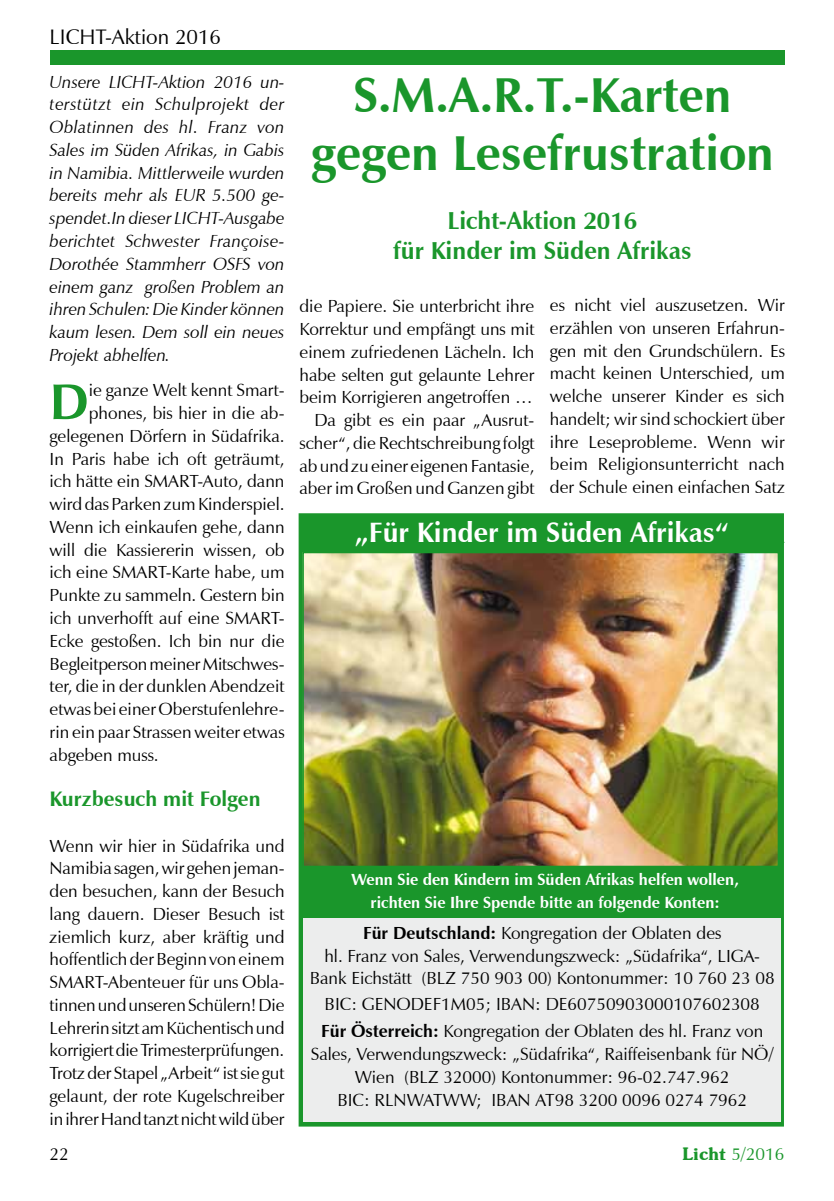
<style>
.page{position:relative;width:834px;height:1201px;background:#fff}
.page>*{position:absolute;margin:0;border:0;box-sizing:border-box;transform-origin:0 0}
.t1{font:700 50.75px "Zapf Humanist 601 BT";color:#1a962b}
.t2{font:700 49px/58.8px "Zapf Humanist 601 BT";color:#1a962b;text-align:center}
.t3{font:700 28px "Zapf Humanist 601 BT";color:#fff}
.t4{font:700 24.5px/29.4px "Zapf Humanist 601 BT";color:#1a962b;text-align:center}
.t5{font:700 21px "Zapf Humanist 601 BT";color:#1a962b}
.t6{font:21px "Zapf Humanist 601 BT";color:#000}
.t7{font:17.5px/22.8px "Zapf Humanist 601 BT";color:#000;text-align:justify}
.t8{font:italic 17.5px/22.8px "Zapf Humanist 601 BT";color:#000;text-align:justify}
.t9{font:17.5px "Zapf Humanist 601 BT";color:#1a962b}
.t10{font:700 16.1px/22.8px "Zapf Humanist 601 BT";color:#fff;text-align:center}
.s1{font-weight:700}
.s2{font-family:"Souvenir IT Cby BT";font-weight:600}
</style>
<div class="page">
<div style="left:50px;top:50px;width:734px;height:14px;background:#1a962b"></div>
<div style="left:298px;top:513px;width:485px;height:613px;background:#1a962b;border:4px solid #1a962b"></div>
<div style="left:303px;top:918px;width:477px;height:203px;background:#eceded"></div>
<hr style="left:299px;top:542px;width:485px;height:1px;background:#1a962b">
<img style="left:305px;top:554px;width:471px;height:310px">
<div style="left:302px;top:551px;width:477px;height:316px;border:2px solid #1a962b"></div>
<p class="t6" style="left:50px;top:24px;width:173px">LICHT-Aktion 2016</p>
<p class="t8" style="left:50px;top:70px;width:236px">Unsere LICHT-Aktion 2016 un&shy;terstützt ein Schulprojekt der Oblatinnen des hl. Franz von Sales im Süden Afrikas, in Gabis in Namibia. Mittlerweile wurden bereits mehr als EUR 5.500 ge&shy;spendet.In dieser LICHT-Ausgabe berichtet Schwester Françoise-Dorothée Stammherr OSFS von einem ganz großen Problem an ihren Schulen: Die Kinder können kaum lesen. Dem soll ein neues Projekt abhelfen.</p>
<h1 class="t1" style="left:50px;top:370px;width:41px">D</h1>
<p class="t7" style="left:89px;top:379px;width:197px">ie ganze Welt kennt Smart-</p>
<p class="t7" style="left:89px;top:402px;width:197px">phones, bis hier in die ab-</p>
<p class="t7" style="left:50px;top:424px;width:236px">gelegenen Dörfern in Südafrika.</p>
<p class="t7" style="left:50px;top:447px;width:236px">In Paris habe ich oft geträumt,</p>
<p class="t7" style="left:50px;top:470px;width:236px">ich hätte ein SMART-Auto, dann</p>
<p class="t7" style="left:50px;top:493px;width:236px">wird das Parken zum Kinderspiel.</p>
<p class="t7" style="left:50px;top:515px;width:236px">Wenn ich einkaufen gehe, dann</p>
<p class="t7" style="left:50px;top:538px;width:236px">will die Kassiererin wissen, ob</p>
<p class="t7" style="left:50px;top:561px;width:236px">ich eine SMART-Karte habe, um</p>
<p class="t7" style="left:50px;top:584px;width:236px">Punkte zu sammeln. Gestern bin</p>
<p class="t7" style="left:50px;top:606px;width:236px">ich unverhofft auf eine SMART-</p>
<p class="t7" style="left:50px;top:629px;width:236px">Ecke gestoßen. Ich bin nur die</p>
<p class="t7" style="left:50px;top:652px;width:236px">Begleitperson meiner Mitschwes-</p>
<p class="t7" style="left:50px;top:675px;width:236px">ter, die in der dunklen Abendzeit</p>
<p class="t7" style="left:50px;top:697px;width:236px">etwas bei einer Oberstufenlehre-</p>
<p class="t7" style="left:50px;top:720px;width:236px">rin ein paar Strassen weiter etwas</p>
<p class="t7" style="left:50px;top:743px;width:111px">abgeben muss.</p>
<p class="t5" style="left:50px;top:786px;width:212px">Kurzbesuch mit Folgen</p>
<p class="t7" style="left:50px;top:834px;width:236px">Wenn wir hier in Südafrika und Namibia sagen, wir gehen jeman&shy;den besuchen, kann der Besuch lang dauern. Dieser Besuch ist ziemlich kurz, aber kräftig und hoffentlich der Beginn von einem SMART-Abenteuer für uns Obla&shy;tinnen und unseren Schülern! Die Lehrerin sitzt am Küchentisch und korrigiert die Trimesterprüfungen.<br>Trotz der Stapel „Arbeit“ ist sie gut gelaunt, der rote Kugelschreiber in ihrer Hand tanzt nicht wild über</p>
<h2 class="t2" style="left:311px;top:65px;width:464px">S.M.A.R.T.-Karten gegen Lesefrustration</h2>
<h3 class="t4" style="left:393px;top:206px;width:300px">Licht-Aktion 2016<br>für Kinder im Süden Afrikas</h3>
<p class="t7" style="left:299px;top:295px;width:236px;text-align:right">die Papiere. Sie unterbricht ihre<br>Korrektur und empfängt uns mit einem zufriedenen Lächeln. Ich habe selten gut gelaunte Lehrer beim Korrigieren angetroffen …<br>Da gibt es ein paar „Ausrut&shy;scher“, die Rechtschreibung folgt ab und zu einer eigenen Fantasie, aber im Großen und Ganzen gibt</p>
<p class="t7" style="left:550px;top:294px;width:236px">es nicht viel auszusetzen. Wir erzählen von unseren Erfahrun&shy;gen mit den Grundschülern. Es macht keinen Unterschied, um welche unserer Kinder es sich handelt; wir sind schockiert über ihre Leseprobleme. Wenn wir beim Religionsunterricht nach der Schule einen einfachen Satz</p>
<h3 class="t3" style="left:355px;top:515px;width:375px">„Für Kinder im Süden Afrikas“</h3>
<p class="t10" style="left:351px;top:868px;width:388px">Wenn Sie den Kindern im Süden Afrikas helfen wollen, richten Sie Ihre Spende bitte an folgende Konten:</p>
<p class="t7" style="left:310px;top:921px;width:466px;text-align:center"><span class="s1">Für Deutschland:</span> Kongregation der Oblaten des<br>hl. Franz von Sales, Verwendungszweck: „Südafrika“, LIGA-<br>Bank Eichstätt (BLZ 750 903 00) Kontonummer: 10 760 23 08</p>
<p class="t7" style="left:321px;top:989px;width:443px;line-height:27.7px">BIC: GENODEF1M05; IBAN: DE60750903000107602308<br><span class="s1">Für Österreich:</span> Kongregation der Oblaten des hl. Franz von</p>
<p class="t7" style="left:311px;top:1042px;width:464px;text-align:center">Sales, Verwendungszweck: „Südafrika“, Raiffeisenbank für NÖ/<br>Wien (BLZ 32000) Kontonummer: 96-02.747.962<br>BIC: RLNWATWW; IBAN AT98 3200 0096 0274 7962</p>
<p class="t7" style="left:50px;top:1142px;width:21px">22</p>
<p class="t9" style="left:682px;top:1142px;width:103px"><span class="s2">Licht</span> 5/2016</p>
</div>
